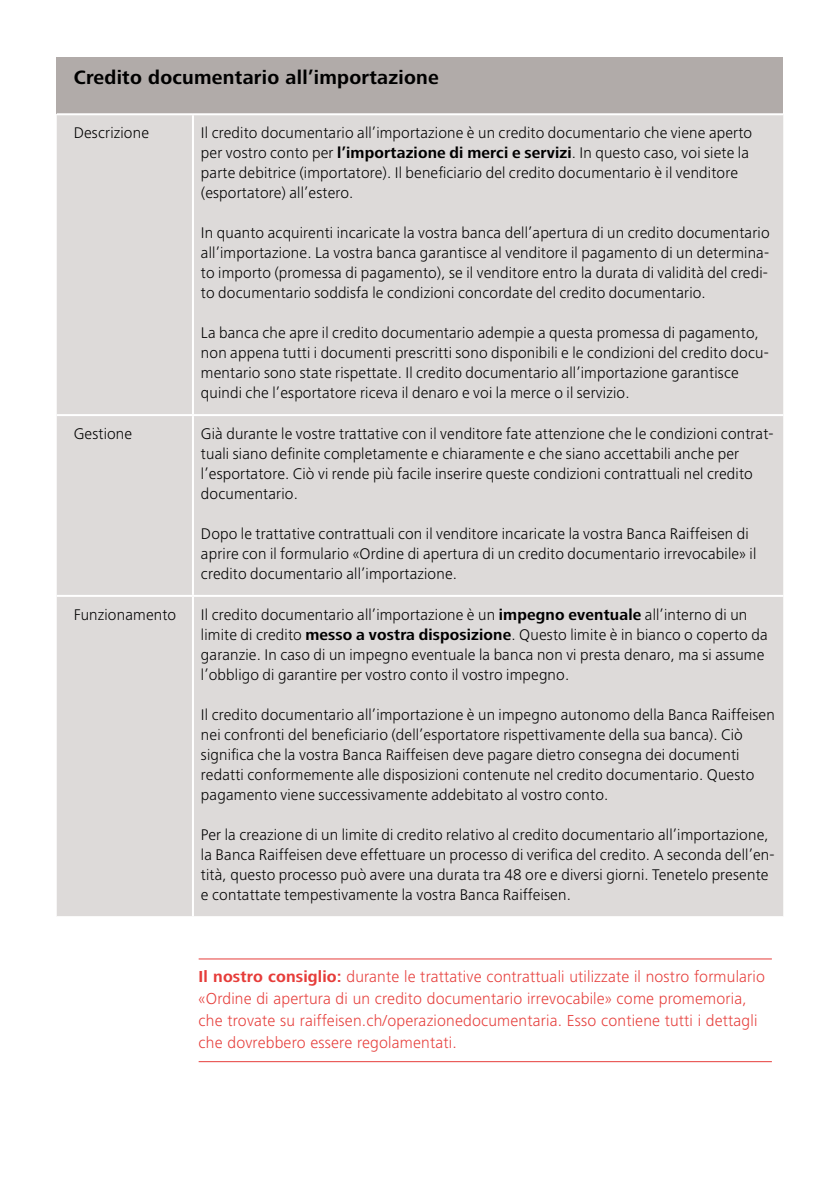
<style>
.page{position:relative;width:840px;height:1191px;background:#fff}
.page>*{position:absolute;margin:0;border:0;box-sizing:border-box;transform-origin:0 0}
.t1{font:700 20px "Frutiger Next LT";letter-spacing:.01em;color:#000}
.t2{font:300 16.4px/22.2px "Frutiger Next LT";letter-spacing:.01em;color:#e63d3a}
.t3{font:300 16px/20px "Frutiger Next LT";letter-spacing:.01em;color:#000}
.s1{font-weight:700}
</style>
<div class="page">
<div style="left:57px;top:58px;width:725px;height:56px;background:#b1aba9"></div>
<div style="left:57px;top:115px;width:725px;height:801px;background:#dddad9"></div>
<hr style="left:57px;top:113px;width:136px;height:2px;background:#fff">
<hr style="left:193px;top:113px;width:589px;height:2px;background:#fff">
<hr style="left:192px;top:115px;width:2px;height:299px;background:#fff">
<hr style="left:57px;top:414px;width:136px;height:2px;background:#fff">
<hr style="left:193px;top:414px;width:589px;height:2px;background:#fff">
<hr style="left:192px;top:416px;width:2px;height:179px;background:#fff">
<hr style="left:57px;top:595px;width:136px;height:2px;background:#fff">
<hr style="left:193px;top:595px;width:589px;height:2px;background:#fff">
<hr style="left:192px;top:597px;width:2px;height:319px;background:#fff">
<hr style="left:198px;top:958px;width:573px;height:1px;background:#e63d3a">
<hr style="left:198px;top:1061px;width:573px;height:1px;background:#e63d3a">
<p class="t1" style="left:74px;top:67px;width:366px">Credito documentario all’importazione</p>
<p class="t3" style="left:74px;top:123px;width:77px">Descrizione</p>
<p class="t3" style="left:201px;top:123px;width:552px">Il credito documentario all’importazione è un credito documentario che viene aperto per vostro conto per <span class="s1">l’importazione di merci e servizi</span>. In questo caso, voi siete la parte debitrice (importatore). Il beneficiario del credito documentario è il venditore (esportatore) all’estero.</p>
<p class="t3" style="left:201px;top:223px;width:570px;text-align:justify">In quanto acquirenti incaricate la vostra banca dell’apertura di un credito documentario all’importazione. La vostra banca garantisce al venditore il pagamento di un determina&shy;to importo (promessa di pagamento), se il venditore entro la durata di validità del credi&shy;to documentario soddisfa le condizioni concordate del credito documentario.</p>
<p class="t3" style="left:201px;top:323px;width:569px">La banca che apre il credito documentario adempie a questa promessa di pagamento, non appena tutti i documenti prescritti sono disponibili e le condizioni del credito docu&shy;mentario sono state rispettate. Il credito documentario all’importazione garantisce quindi che l’esportatore riceva il denaro e voi la merce o il servizio.</p>
<p class="t3" style="left:74px;top:423px;width:60px">Gestione</p>
<p class="t3" style="left:201px;top:423px;width:574px">Già durante le vostre trattative con il venditore fate attenzione che le condizioni contrat&shy;tuali siano definite completamente e chiaramente e che siano accettabili anche per l’esportatore. Ciò vi rende più facile inserire queste condizioni contrattuali nel credito documentario.</p>
<p class="t3" style="left:201px;top:523px;width:556px">Dopo le trattative contrattuali con il venditore incaricate la vostra Banca Raiffeisen di aprire con il formulario «Ordine di apertura di un credito documentario irrevocabile» il credito documentario all’importazione.</p>
<p class="t3" style="left:74px;top:604px;width:104px">Funzionamento</p>
<p class="t3" style="left:201px;top:604px;width:568px">Il credito documentario all’importazione è un <span class="s1">impegno eventuale</span> all’interno di un limite di credito <span class="s1">messo a vostra disposizione</span>. Questo limite è in bianco o coperto da garanzie. In caso di un impegno eventuale la banca non vi presta denaro, ma si assume l’obbligo di garantire per vostro conto il vostro impegno.</p>
<p class="t3" style="left:201px;top:704px;width:575px">Il credito documentario all’importazione è un impegno autonomo della Banca Raiffeisen nei confronti del beneficiario (dell’esportatore rispettivamente della sua banca). Ciò significa che la vostra Banca Raiffeisen deve pagare dietro consegna dei documenti redatti conformemente alle disposizioni contenute nel credito documentario. Questo pagamento viene successivamente addebitato al vostro conto.</p>
<p class="t3" style="left:201px;top:824px;width:574px">Per la creazione di un limite di credito relativo al credito documentario all’importazione, la Banca Raiffeisen deve effettuare un processo di verifica del credito. A seconda dell’en&shy;tità, questo processo può avere una durata tra 48 ore e diversi giorni. Tenetelo presente e contattate tempestivamente la vostra Banca Raiffeisen.</p>
<p class="t2" style="left:198px;top:965px;width:567px"><span class="s1">Il nostro consiglio:</span> durante le trattative contrattuali utilizzate il nostro formulario «Ordine di apertura di un credito documentario irrevocabile» come promemoria, che trovate su raiffeisen.ch/operazionedocumentaria. Esso contiene tutti i dettagli che dovrebbero essere regolamentati.</p>
</div>
